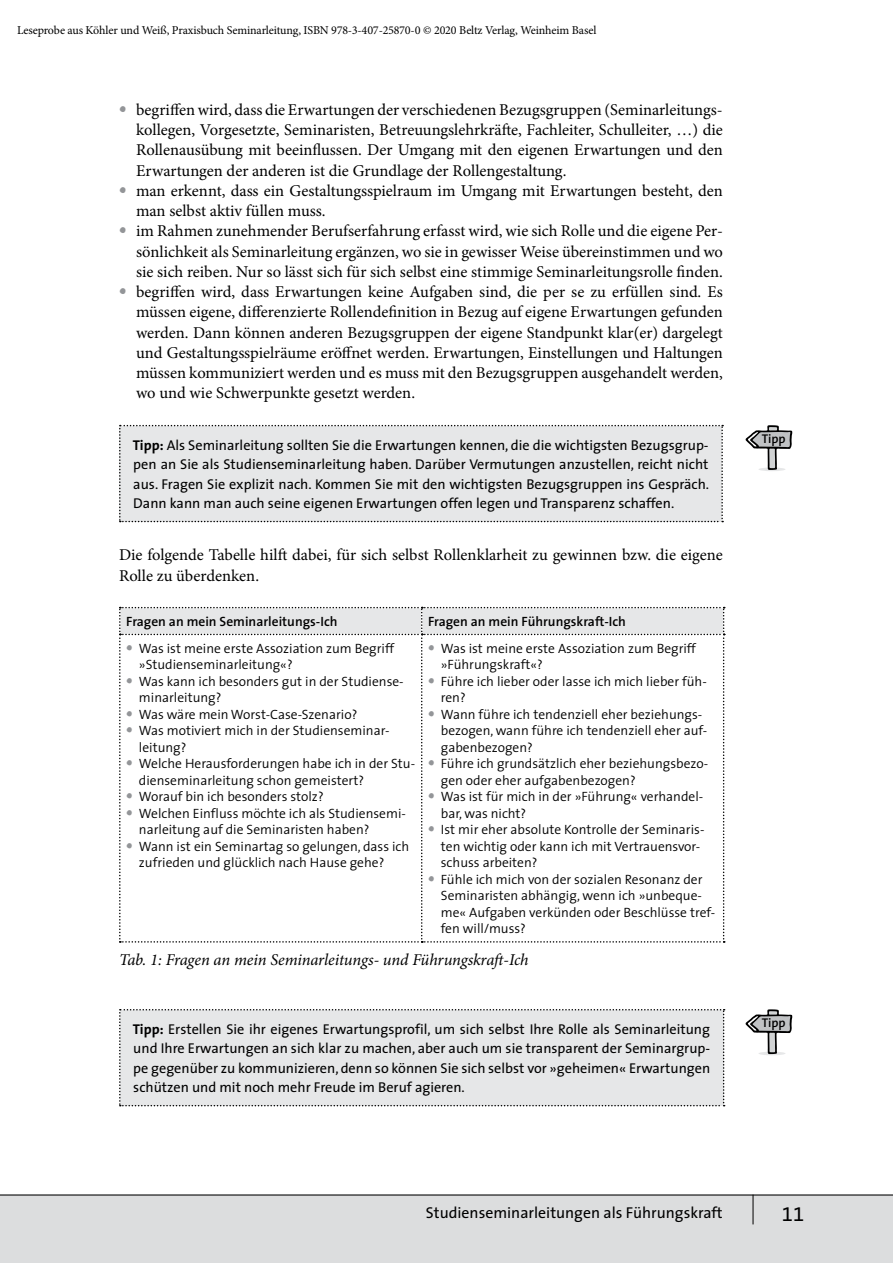
<style>
.page{position:relative;width:893px;height:1263px;background:#fff}
.page>*{position:absolute;margin:0;border:0;box-sizing:border-box;transform-origin:0 0}
.t1{font:20.25px "The Sans Expert";color:#000}
.t2{font:16.5px/20.2px "Minion Pro";color:#000;text-align:justify}
.t3{font:italic 16.5px "Minion Pro";letter-spacing:-.015em;color:#000}
.t4{font:15.75px "The Sans";color:#000}
.t5{font:14.25px/19.5px "The Sans";color:#000;text-align:justify}
.t6{font:300 13.5px/16.5px "The Sans";color:#000}
.t7{font:600 13.5px "The Sans";color:#000}
.t8{font:600 12.75px "The Sans";color:#000}
.t9{font:12px "Minion Pro";letter-spacing:-.01em;color:#000}
.s1{font-family:"Casino Hand";font-size:27px;color:#939598}
.s2{font-weight:700}
.s3{font-family:"Casino Hand";font-weight:400;font-size:24px;color:#939598}
</style>
<div class="page">
<div style="left:0;top:1195px;width:893px;height:68px;background:#dcddde"></div>
<hr style="left:0;top:1195px;width:893px;height:1px;background:#000">
<svg style="left:753px;top:1195px;width:1px;height:29px"></svg>
<div style="left:119px;top:425px;width:604px;height:97px;background:#e6e7e8"></div>
<hr style="left:758px;top:467px;width:27px;height:4px;background:#e6e7e8;border-radius:50%">
<svg style="left:746px;top:425px;width:46px;height:45px"></svg>
<svg style="left:119px;top:607px;width:606px;height:336px"></svg>
<div style="left:119px;top:1009px;width:606px;height:97px;background:#e6e7e8"></div>
<hr style="left:758px;top:1051px;width:27px;height:4px;background:#e6e7e8;border-radius:50%">
<svg style="left:746px;top:1009px;width:46px;height:45px"></svg>
<p class="t9" style="left:17px;top:22px;width:581px">Leseprobe aus Köhler und Weiß, Praxisbuch Seminarleitung, ISBN 978-3-407-25870-0 © 2020 Beltz Verlag, Weinheim Basel</p>
<p class="t2" style="left:136px;top:99px;width:588px;text-indent:-17px"><span class="s1">•</span> begriffen wird, dass die Erwartungen der verschiedenen Bezugsgruppen (Seminarleitungs&shy;kollegen, Vorgesetzte, Seminaristen, Betreuungslehrkräfte, Fachleiter, Schulleiter, …) die Rollenausübung mit beeinflussen. Der Umgang mit den eigenen Erwartungen und den Erwartungen der anderen ist die Grundlage der Rollengestaltung.</p>
<p class="t2" style="left:136px;top:180px;width:588px;text-indent:-17px"><span class="s1">•</span> man erkennt, dass ein Gestaltungsspielraum im Umgang mit Erwartungen besteht, den man selbst aktiv füllen muss.</p>
<p class="t2" style="left:136px;top:221px;width:588px;text-indent:-17px"><span class="s1">•</span> im Rahmen zunehmender Berufserfahrung erfasst wird, wie sich Rolle und die eigene Per&shy;sönlichkeit als Seminarleitung ergänzen, wo sie in gewisser Weise übereinstimmen und wo sie sich reiben. Nur so lässt sich für sich selbst eine stimmige Seminarleitungsrolle finden.</p>
<p class="t2" style="left:136px;top:282px;width:588px;text-indent:-17px"><span class="s1">•</span> begriffen wird, dass Erwartungen keine Aufgaben sind, die per se zu erfüllen sind. Es müssen eigene, differenzierte Rollendefinition in Bezug auf eigene Erwartungen gefunden werden. Dann können anderen Bezugsgruppen der eigene Standpunkt klar(er) dargelegt und Gestaltungsspielräume eröffnet werden. Erwartungen, Einstellungen und Haltungen müssen kommuniziert werden und es muss mit den Bezugsgruppen ausgehandelt werden, wo und wie Schwerpunkte gesetzt werden.</p>
<p class="t5" style="left:133px;top:434px;width:578px"><span class="s2">Tipp:</span> Als Seminarleitung sollten Sie die Erwartungen kennen, die die wichtigsten Bezugsgrup&shy;pen an Sie als Studienseminarleitung haben. Darüber Vermutungen anzustellen, reicht nicht aus. Fragen Sie explizit nach. Kommen Sie mit den wichtigsten Bezugsgruppen ins Gespräch.<br>Dann kann man auch seine eigenen Erwartungen offen legen und Transparenz schaffen.</p>
<p class="t8" style="left:762px;top:428px;width:25px">Tipp</p>
<p class="t2" style="left:119px;top:545px;width:605px">Die folgende Tabelle hilft dabei, für sich selbst Rollenklarheit zu gewinnen bzw. die eigene<br>Rolle zu überdenken.</p>
<p class="t7" style="left:126px;top:610px;width:213px">Fragen an mein Seminarleitungs-Ich</p>
<p class="t7" style="left:428px;top:610px;width:199px">Fragen an mein Führungskraft-Ich</p>
<p class="t6" style="left:139px;top:640px;width:257px;text-indent:-13px"><span class="s3">•</span> Was ist meine erste Assoziation zum Begriff »Studienseminarleitung«?</p>
<p class="t6" style="left:139px;top:673px;width:266px;text-indent:-13px"><span class="s3">•</span> Was kann ich besonders gut in der Studiense&shy;minarleitung?</p>
<p class="t6" style="left:126px;top:706px;width:233px"><span class="s3">•</span> Was wäre mein Worst-Case-Szenario?</p>
<p class="t6" style="left:139px;top:722px;width:252px;text-indent:-13px"><span class="s3">•</span> Was motiviert mich in der Studienseminar&shy;leitung?</p>
<p class="t6" style="left:139px;top:755px;width:278px;text-indent:-13px"><span class="s3">•</span> Welche Herausforderungen habe ich in der Stu&shy;dienseminarleitung schon gemeistert?</p>
<p class="t6" style="left:126px;top:788px;width:199px"><span class="s3">•</span> Worauf bin ich besonders stolz?</p>
<p class="t6" style="left:139px;top:805px;width:268px;text-indent:-13px"><span class="s3">•</span> Welchen Einfluss möchte ich als Studiensemi&shy;narleitung auf die Seminaristen haben?</p>
<p class="t6" style="left:139px;top:838px;width:272px;text-indent:-13px"><span class="s3">•</span> Wann ist ein Seminartag so gelungen, dass ich zufrieden und glücklich nach Hause gehe?</p>
<p class="t6" style="left:441px;top:640px;width:257px;text-indent:-13px"><span class="s3">•</span> Was ist meine erste Assoziation zum Begriff »Führungskraft«?</p>
<p class="t6" style="left:441px;top:673px;width:267px;text-indent:-13px"><span class="s3">•</span> Führe ich lieber oder lasse ich mich lieber füh&shy;ren?</p>
<p class="t6" style="left:441px;top:706px;width:268px;text-indent:-13px"><span class="s3">•</span> Wann führe ich tendenziell eher beziehungs&shy;bezogen, wann führe ich tendenziell eher auf&shy;gabenbezogen?</p>
<p class="t6" style="left:441px;top:755px;width:269px;text-indent:-13px"><span class="s3">•</span> Führe ich grundsätzlich eher beziehungsbezo&shy;gen oder eher aufgabenbezogen?</p>
<p class="t6" style="left:441px;top:788px;width:264px;text-indent:-13px"><span class="s3">•</span> Was ist für mich in der »Führung« verhandel&shy;bar, was nicht?</p>
<p class="t6" style="left:441px;top:821px;width:265px;text-indent:-13px"><span class="s3">•</span> Ist mir eher absolute Kontrolle der Seminaris&shy;ten wichtig oder kann ich mit Vertrauensvor&shy;schuss arbeiten?</p>
<p class="t6" style="left:441px;top:871px;width:276px;text-indent:-13px"><span class="s3">•</span> Fühle ich mich von der sozialen Resonanz der Seminaristen abhängig, wenn ich »unbeque&shy;me« Aufgaben verkünden oder Beschlüsse tref&shy;fen will/muss?</p>
<p class="t3" style="left:119px;top:949px;width:411px">Tab. 1: Fragen an mein Seminarleitungs- und Führungskraft-Ich</p>
<p class="t5" style="left:133px;top:1019px;width:579px"><span class="s2">Tipp:</span> Erstellen Sie ihr eigenes Erwartungsprofil, um sich selbst Ihre Rolle als Seminarleitung und Ihre Erwartungen an sich klar zu machen, aber auch um sie transparent der Seminargrup&shy;pe gegenüber zu kommunizieren, denn so können Sie sich selbst vor »geheimen« Erwartungen schützen und mit noch mehr Freude im Beruf agieren.</p>
<p class="t8" style="left:762px;top:1012px;width:25px">Tipp</p>
<p class="t4" style="left:426px;top:1200px;width:298px">Studienseminarleitungen als Führungskraft</p>
<p class="t1" style="left:782px;top:1198px;width:24px">11</p>
</div>
